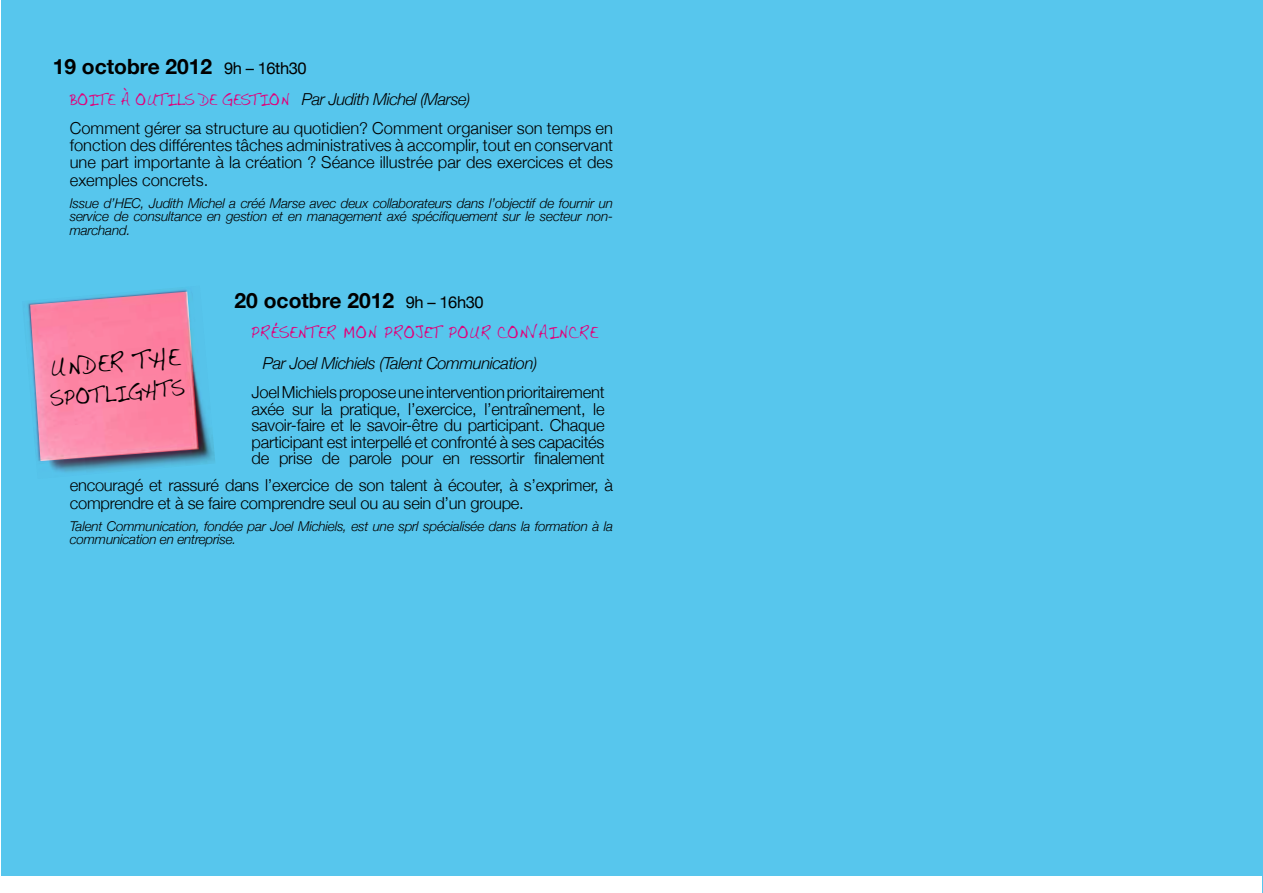
<style>
.page{position:relative;width:1263px;height:893px;background:#fff}
.page>*{position:absolute;margin:0;border:0;box-sizing:border-box;transform-origin:0 0}
.t1{font:italic 25.5px "Handwriting Dakota";color:#000;scale:.85 1}
.t2{font:italic 22.5px "Handwriting Dakota";color:#000;scale:.85 1}
.t3{font:700 21px "Helvetica Neue";color:#000}
.t4{font:italic 17.25px "Handwriting Dakota";color:#e2007a;scale:.85 1}
.t5{font:300 16.5px/16.5px "Helvetica Neue";color:#000}
.t6{font:italic 300 16.5px "Helvetica Neue";letter-spacing:-.025em;color:#000}
.t7{font:italic 300 13.5px/13.5px "Helvetica Neue";letter-spacing:-.015em;color:#000;text-align:justify}
.s1{font-weight:400;font-size:16.5px}
.s2{font-family:"Handwriting Dakota";font-weight:400;font-style:italic;color:#e2007a}
.s3{font-style:italic}
</style>
<div class="page">
<div style="left:2px;top:0;width:1261px;height:893px;background:#57c6ed"></div>
<img style="left:27px;top:289px;width:188px;height:184px">
<img style="left:30px;top:292px;width:169px;height:169px">
<div style="left:0;top:876px;width:1261px;height:17px;background:#fff"></div>
<p class="t3" style="left:53px;top:54px;width:255px">19 octobre 2012 <span class="s1">9h – 16th30</span></p>
<p class="t5" style="left:70px;top:84px;width:545px;line-height:29.2px"><span class="s2">BOITEÀOUTILSDEGESTION</span><span class="s3">Par Judith Michel (Marse)<br></span>Comment gérer sa structure au quotidien? Comment organiser son temps en</p>
<p class="t5" style="left:70px;top:137px;width:545px">fonction des différentes tâches administratives à accomplir, tout en conservant une part importante à la création ? Séance illustrée par des exercices et des</p>
<p class="t5" style="left:70px;top:171px;width:140px">exemples concrets.</p>
<p class="t7" style="left:70px;top:196px;width:545px">Issue d’HEC, Judith Michel a créé Marse avec deux collaborateurs dans l’objectif de fournir un service de consultance en gestion et en management axé spécifiquement sur le secteur non&shy;marchand.</p>
<h1 class="t1" style="left:49px;top:353px;width:155px;rotate:-5deg">UNDER THE</h1>
<h2 class="t2" style="left:50px;top:385px;width:161px;rotate:-5deg">SPOTLIGHTS</h2>
<p class="t3" style="left:235px;top:287px;width:251px">20 ocotbre 2012 <span class="s1">9h – 16h30</span></p>
<p class="t4" style="left:252px;top:322px;width:424px">P RÉSENTERMONPROJETPOURCONVAINCRE</p>
<p class="t6" style="left:263px;top:353px;width:276px">Par Joel Michiels (Talent Communication)</p>
<p class="t5" style="left:252px;top:384px;width:354px;text-align:justify">Joel Michiels propose une intervention prioritairement axée sur la pratique, l’exercice, l’entraînement, le savoir-faire et le savoir-être du participant. Chaque participant est interpellé et confronté à ses capacités de prise de parole pour en ressortir finalement</p>
<p class="t5" style="left:70px;top:475px;width:545px;line-height:18px">encouragé et rassuré dans l’exercice de son talent à écouter, à s’exprimer, à comprendre et à se faire comprendre seul ou au sein d’un groupe.</p>
<p class="t7" style="left:70px;top:519px;width:545px">Talent Communication, fondée par Joel Michiels, est une sprl spécialisée dans la formation à la communication en entreprise.</p>
</div>
